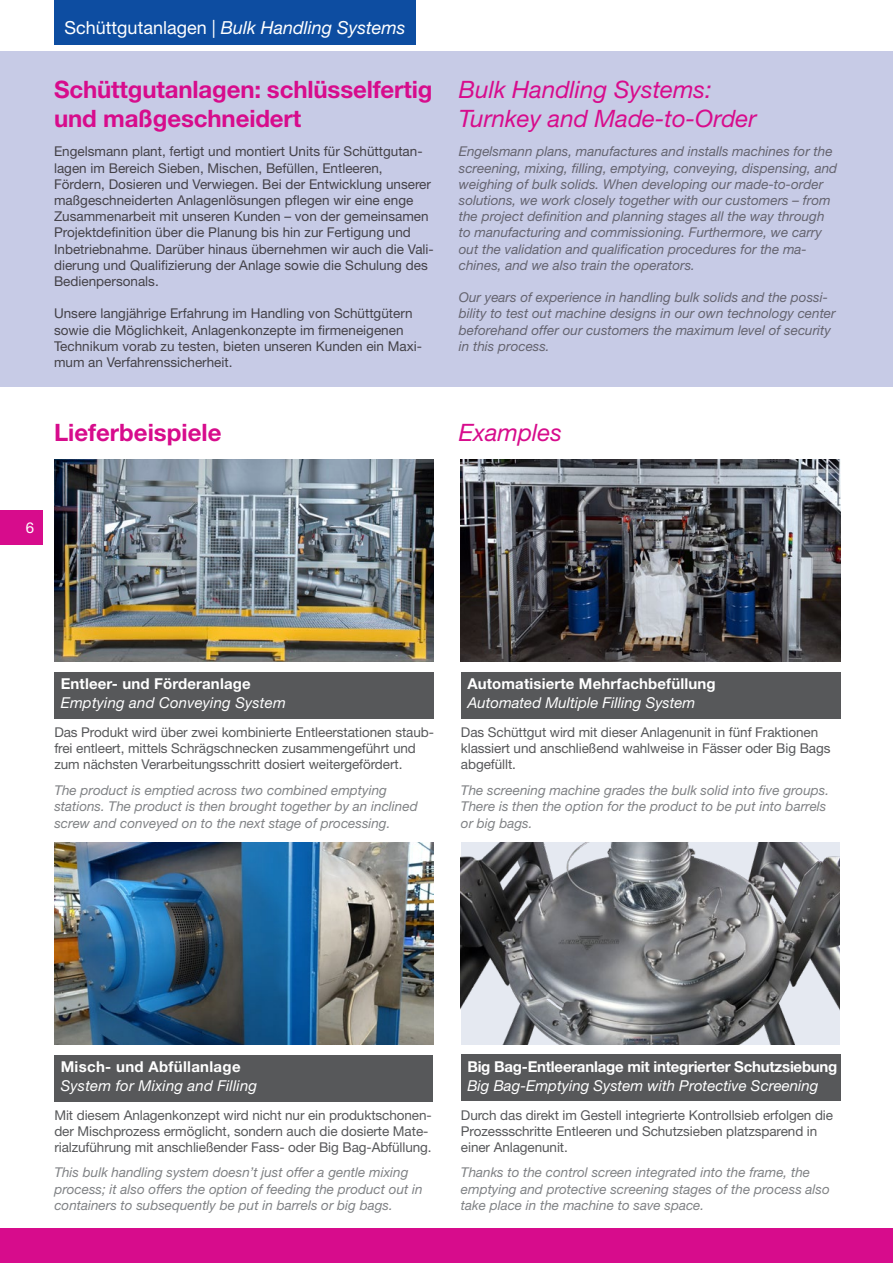
<style>
.page{position:relative;width:893px;height:1263px;background:#fff}
.page>*{position:absolute;margin:0;border:0;box-sizing:border-box;transform-origin:0 0}
.Engelsmann_Folder_He{font:700 24px/28.8px "Helvetica Neue LT Std";letter-spacing:-.005em;color:#d70c8c}
.Engelsmann_Folder_He-2{font:italic 24px/28.8px "Helvetica Neue LT Std";color:#d70c8c}
.Engelsmann_Folder_Re{font:italic 18px "Helvetica Neue LT Std";color:#fff}
.t1{font:italic 15px "Helvetica Neue LT Std";color:#fff}
.t2{font:700 15px "Helvetica Neue LT Std";letter-spacing:.01em;color:#fff}
.t3{font:700 15px "Helvetica Neue LT Std";letter-spacing:-.015em;color:#fff}
.t4{font:15px "Helvetica Neue LT Std";color:#fff}
.t5{font:13.5px/16.2px "Helvetica Neue LT Std";color:#231f20}
.t6{font:italic 13.5px/16.2px "Helvetica Neue LT Std";color:#231f20}
.t7{font:13.5px/16.2px "Helvetica Neue LT Std";letter-spacing:-.005em;color:#57585a}
.t8{font:italic 13.5px/16.2px "Helvetica Neue LT Std";color:#808285}
.s1{font-style:normal}
</style>
<div class="page">
<div style="left:0;top:510px;width:43px;height:34px;background:#d70c8c"></div>
<div style="left:0;top:1229px;width:893px;height:34px;background:#d70c8c"></div>
<div style="left:54px;top:0;width:361px;height:45px;background:#0d4da1"></div>
<div style="left:0;top:51px;width:893px;height:336px;background:#c7cbe6"></div>
<div style="left:54px;top:672px;width:380px;height:47px;background:#57585a"></div>
<div style="left:461px;top:672px;width:379px;height:47px;background:#57585a"></div>
<img style="left:461px;top:459px;width:380px;height:203px">
<img style="left:54px;top:842px;width:379px;height:203px">
<img style="left:461px;top:842px;width:379px;height:203px">
<div style="left:461px;top:1054px;width:380px;height:47px;background:#57585a"></div>
<div style="left:54px;top:1055px;width:379px;height:46px;background:#57585a"></div>
<img style="left:54px;top:459px;width:380px;height:203px">
<p class="Engelsmann_Folder_Re" style="left:65px;top:17px;width:342px"><span class="s1">Schüttgutanlagen |</span> Bulk Handling Systems</p>
<p class="Engelsmann_Folder_He" style="left:54px;top:74px;width:380px">Schüttgutanlagen: schlüsselfertig und maßgeschneidert</p>
<p class="Engelsmann_Folder_He-2" style="left:459px;top:75px;width:299px">Bulk Handling Systems:<br>Turnkey and Made-to-Order</p>
<p class="t5" style="left:54px;top:143px;width:381px">Engelsmann plant, fertigt und montiert Units für Schüttgutan&shy;lagen im Bereich Sieben, Mischen, Befüllen, Entleeren, Fördern, Dosieren und Verwiegen. Bei der Entwicklung unserer maßgeschneiderten Anlagenlösungen pflegen wir eine enge Zusammenarbeit mit unseren Kunden – von der gemeinsamen Projektdefinition über die Planung bis hin zur Fertigung und Inbetriebnahme. Darüber hinaus übernehmen wir auch die Vali&shy;dierung und Qualifizierung der Anlage sowie die Schulung des Bedienpersonals.</p>
<p class="t5" style="left:54px;top:305px;width:370px">Unsere langjährige Erfahrung im Handling von Schüttgütern sowie die Möglichkeit, Anlagenkonzepte im firmeneigenen Technikum vorab zu testen, bieten unseren Kunden ein Maxi&shy;mum an Verfahrenssicherheit.</p>
<p class="t6" style="left:459px;top:143px;width:380px">Engelsmann plans, manufactures and installs machines for the screening, mixing, filling, emptying, conveying, dispensing, and weighing of bulk solids. When developing our made-to-order solutions, we work closely together with our customers – from the project definition and planning stages all the way through to manufacturing and commissioning. Furthermore, we carry out the validation and qualification procedures for the ma&shy;chines, and we also train the operators.</p>
<p class="t6" style="left:459px;top:289px;width:378px">Our years of experience in handling bulk solids and the possi&shy;bility to test out machine designs in our own technology center beforehand offer our customers the maximum level of security in this process.</p>
<p class="Engelsmann_Folder_He" style="left:54px;top:418px;width:169px">Lieferbeispiele</p>
<p class="Engelsmann_Folder_He-2" style="left:459px;top:418px;width:105px">Examples</p>
<p class="t4" style="left:26px;top:518px;width:10px">6</p>
<p class="t2" style="left:61px;top:674px;width:191px">Entleer- und Förderanlage</p>
<p class="t1" style="left:61px;top:694px;width:227px">Emptying and Conveying System</p>
<p class="t7" style="left:54px;top:724px;width:381px">Das Produkt wird über zwei kombinierte Entleerstationen staub&shy;frei entleert, mittels Schrägschnecken zusammengeführt und zum nächsten Verarbeitungsschritt dosiert weitergefördert.</p>
<p class="t2" style="left:467px;top:674px;width:250px">Automatisierte Mehrfachbefüllung</p>
<p class="t1" style="left:467px;top:694px;width:230px">Automated Multiple Filling System</p>
<p class="t7" style="left:461px;top:724px;width:371px">Das Schüttgut wird mit dieser Anlagenunit in fünf Fraktionen klassiert und anschließend wahlweise in Fässer oder Big Bags abgefüllt.</p>
<p class="t8" style="left:54px;top:782px;width:365px">The product is emptied across two combined emptying stations. The product is then brought together by an inclined screw and conveyed on to the next stage of processing.</p>
<p class="t8" style="left:461px;top:782px;width:370px">The screening machine grades the bulk solid into five groups.<br>There is then the option for the product to be put into barrels or big bags.</p>
<p class="t2" style="left:61px;top:1057px;width:181px">Misch- und Abfüllanlage</p>
<p class="t1" style="left:61px;top:1077px;width:198px">System for Mixing and Filling</p>
<p class="t7" style="left:54px;top:1106px;width:379px">Mit diesem Anlagenkonzept wird nicht nur ein produktschonen&shy;der Mischprozess ermöglicht, sondern auch die dosierte Mate&shy;rialzuführung mit anschließender Fass- oder Big Bag-Abfüllung.</p>
<p class="t8" style="left:54px;top:1164px;width:370px">This bulk handling system doesn’t just offer a gentle mixing process; it also offers the option of feeding the product out in containers to subsequently be put in barrels or big bags.</p>
<p class="t3" style="left:467px;top:1057px;width:372px">Big Bag-Entleeranlage mit integrierter Schutzsiebung</p>
<p class="t1" style="left:467px;top:1077px;width:353px">Big Bag-Emptying System with Protective Screening</p>
<p class="t7" style="left:461px;top:1106px;width:374px">Durch das direkt im Gestell integrierte Kontrollsieb erfolgen die<br>Prozessschritte Entleeren und Schutzsieben platzsparend in einer Anlagenunit.</p>
<p class="t8" style="left:461px;top:1164px;width:370px">Thanks to the control screen integrated into the frame, the emptying and protective screening stages of the process also take place in the machine to save space.</p>
</div>
